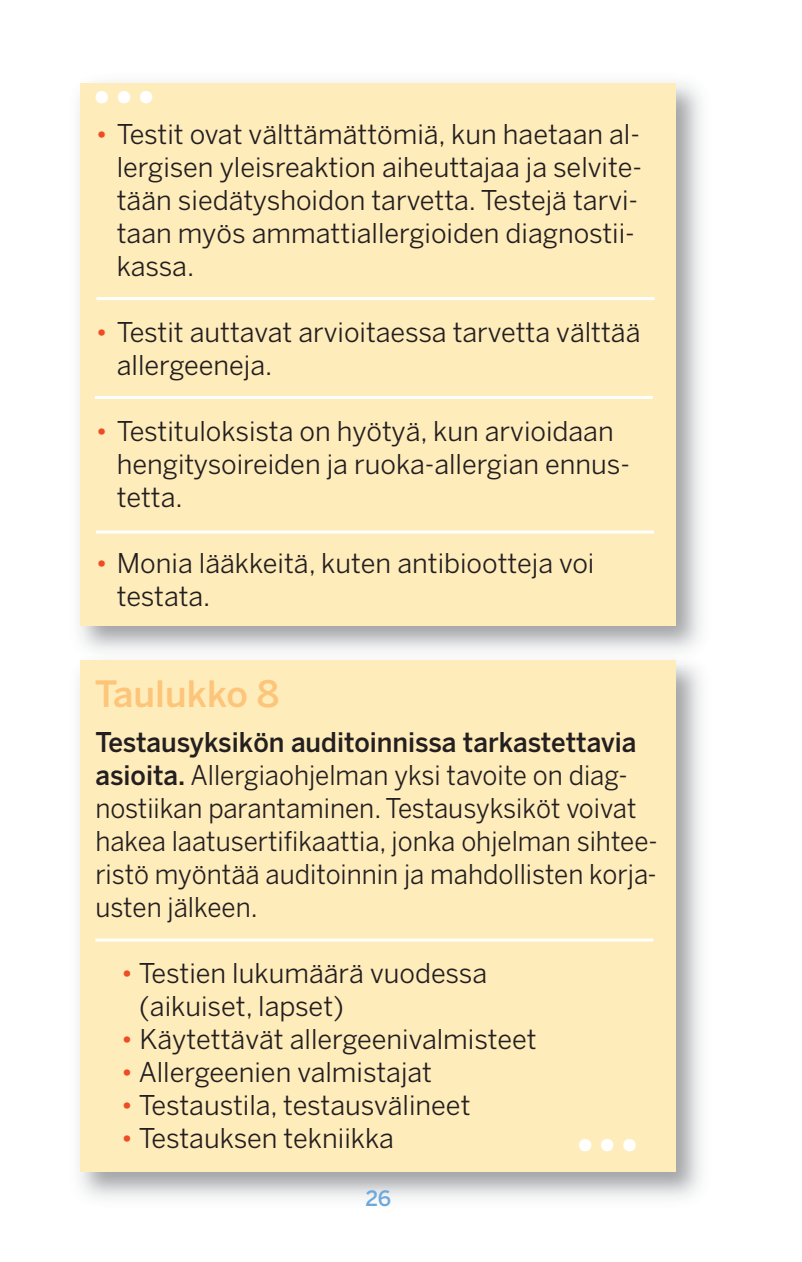
<style>
.page{position:relative;width:802px;height:1262px;background:#fff}
.page>*{position:absolute;margin:0;border:0;box-sizing:border-box;transform-origin:0 0}
.t1{font:500 48px "Benton Sans";color:#fff}
.t2{font:500 36px "Benton Sans";color:#fdc57a}
.t3{font:27px/33px "Benton Sans";color:#231f20}
.t4{font:27px/33px "Benton Sans";color:#231f20;scale:.96 1}
.t5{font:500 21px "Benton Sans";color:#6ea9dc}
.s1{color:#f04c23}
.s2{font-weight:500}
</style>
<div class="page">
<div style="left:80px;top:83px;width:596px;height:542px;background:#ffecbb"></div>
<div style="left:80px;top:660px;width:596px;height:511px;background:#ffecbb"></div>
<hr style="left:96px;top:297px;width:558px;height:3px;background:#fff">
<hr style="left:95px;top:396px;width:557px;height:3px;background:#fff">
<hr style="left:96px;top:530px;width:558px;height:3px;background:#fff">
<hr style="left:95px;top:938px;width:558px;height:3px;background:#fff">
<h1 class="t1" style="left:91px;top:79px;width:68px">•••</h1>
<p class="t3" style="left:117px;top:120px;width:526px;text-indent:-21px"><span class="s1">•</span> Testit ovat välttämättömiä, kun haetaan al&shy;lergisen yleisreaktion aiheuttajaa ja selvite&shy;tään siedätyshoidon tarvetta. Testejä tarvi&shy;taan myös ammattiallergioiden diagnostii&shy;kassa.</p>
<p class="t3" style="left:117px;top:318px;width:525px;text-indent:-21px"><span class="s1">•</span> Testit auttavat arvioitaessa tarvetta välttää allergeeneja.</p>
<p class="t3" style="left:117px;top:417px;width:515px;text-indent:-21px"><span class="s1">•</span> Testituloksista on hyötyä, kun arvioidaan hengitysoireiden ja ruoka-allergian ennus&shy;tetta.</p>
<p class="t3" style="left:117px;top:549px;width:479px;text-indent:-21px"><span class="s1">•</span> Monia lääkkeitä, kuten antibiootteja voi testata.</p>
<h2 class="t2" style="left:95px;top:680px;width:186px">Taulukko 8</h2>
<p class="t4" style="left:95px;top:728px;width:587px"><span class="s2">Testausyksikön auditoinnissa tarkastettavia asioita.</span> Allergiaohjelman yksi tavoite on diag&shy;nostiikan parantaminen. Testausyksiköt voivat hakea laatusertifikaattia, jonka ohjelman sihtee&shy;ristö myöntää auditoinnin ja mahdollisten korja&shy;usten jälkeen.</p>
<p class="t3" style="left:139px;top:959px;width:349px;text-indent:-18px"><span class="s1">•</span> Testien lukumäärä vuodessa (aikuiset, lapset)</p>
<p class="t3" style="left:121px;top:1025px;width:417px"><span class="s1">•</span> Käytettävät allergeenivalmisteet</p>
<p class="t3" style="left:121px;top:1058px;width:312px"><span class="s1">•</span> Allergeenien valmistajat</p>
<p class="t3" style="left:121px;top:1091px;width:351px"><span class="s1">•</span> Testaustila, testausvälineet</p>
<p class="t3" style="left:121px;top:1124px;width:274px"><span class="s1">•</span> Testauksen tekniikka</p>
<h1 class="t1" style="left:574px;top:1125px;width:68px">•••</h1>
<p class="t5" style="left:365px;top:1190px;width:27px">26</p>
</div>
